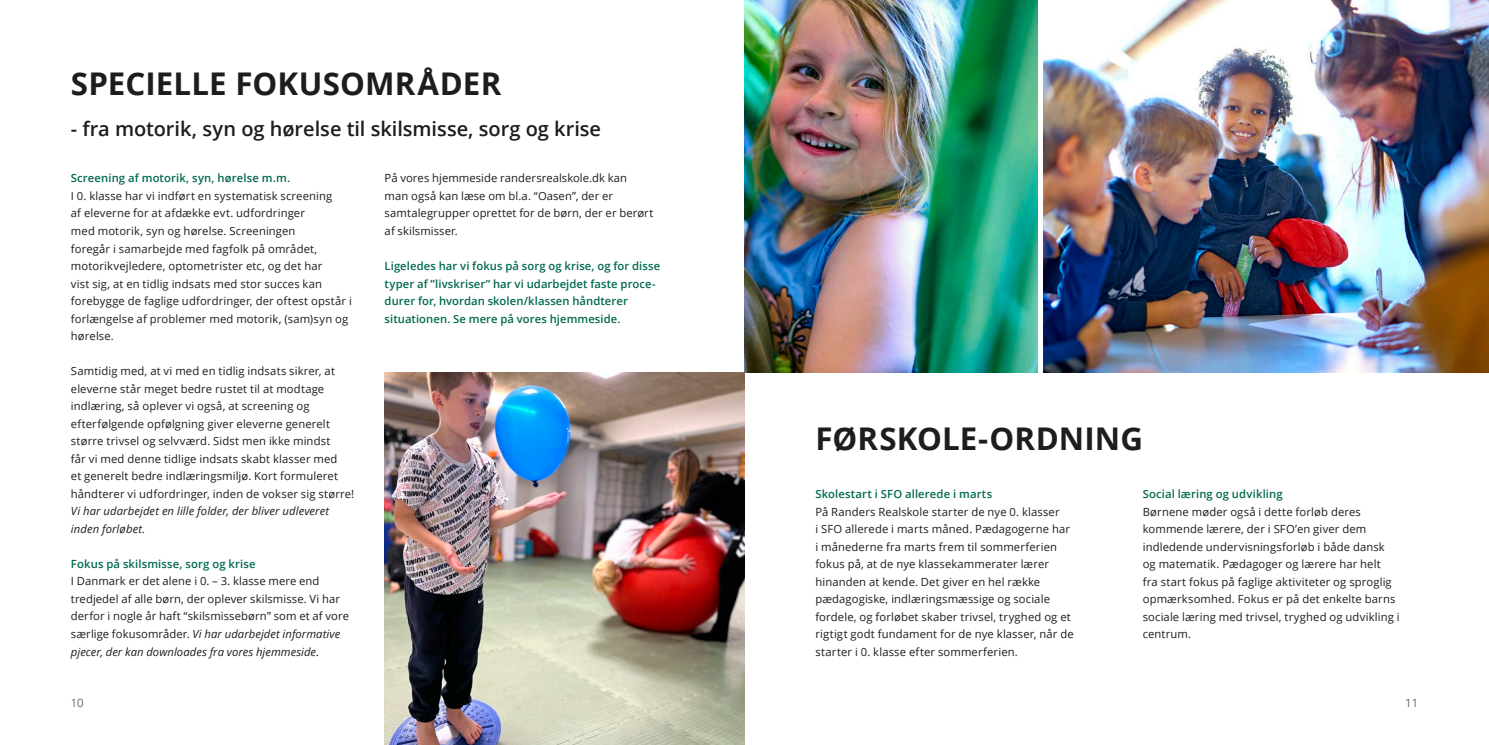
<style>
.page{position:relative;width:1489px;height:745px;background:#fff}
.page>*{position:absolute;margin:0;border:0;box-sizing:border-box;transform-origin:0 0}
.t1{font:700 31.25px "Open Sans";letter-spacing:.005em;color:#1d1d1b}
.t2{font:600 20px "Open Sans";color:#1d1d1b}
.brødtekst{font:11.25px/17.5px "Open Sans";letter-spacing:.01em;color:#1d1d1b}
.Inline_head{font:600 11.25px/17.5px "Open Sans";letter-spacing:.01em;color:#00694f}
.brødtekst-2{font:italic 11.25px/17.5px "Open Sans";letter-spacing:.01em;color:#1d1d1b}
.brødtekst-3{font:600 11.25px "Open Sans";letter-spacing:.01em;color:#00694f}
.t3{font:300 11.25px "Open Sans";color:#1d1d1b}
.s1{font-style:italic}
</style>
<div class="page">
<img style="left:744px;top:0;width:744px;height:372px">
<img style="left:384px;top:372px;width:360px;height:372px">
<div style="left:1037px;top:0;width:5px;height:373px;background:#fff"></div>
<p class="t1" style="left:71px;top:61px;width:432px">SPECIELLE FOKUSOMRÅDER</p>
<p class="t2" style="left:71px;top:115px;width:531px">- fra motorik, syn og hørelse til skilsmisse, sorg og krise</p>
<p class="Inline_head" style="left:71px;top:169px;width:221px">Screening af motorik, syn, hørelse m.m.</p>
<p class="brødtekst" style="left:71px;top:187px;width:282px">I 0. klasse har vi indført en systematisk screening<br>af eleverne for at afdække evt. udfordringer<br>med motorik, syn og hørelse. Screeningen<br>foregår i samarbejde med fagfolk på området, motorikvejledere, optometrister etc, og det har<br>vist sig, at en tidlig indsats med stor succes kan forebygge de faglige udfordringer, der oftest opstår i forlængelse af problemer med motorik, (sam)syn og hørelse.</p>
<p class="brødtekst" style="left:71px;top:362px;width:285px">Samtidig med, at vi med en tidlig indsats sikrer, at eleverne står meget bedre rustet til at modtage indlæring, så oplever vi også, at screening og efterfølgende opfølgning giver eleverne generelt større trivsel og selvværd. Sidst men ikke mindst<br>får vi med denne tidlige indsats skabt klasser med<br>et generelt bedre indlæringsmiljø. Kort formuleret håndterer vi udfordringer, inden de vokser sig større!</p>
<p class="brødtekst-2" style="left:71px;top:502px;width:260px">Vi har udarbejdet en lille folder, der bliver udleveret inden forløbet.</p>
<p class="Inline_head" style="left:71px;top:554px;width:186px">Fokus på skilsmisse, sorg og krise</p>
<p class="brødtekst" style="left:71px;top:572px;width:280px">I Danmark er det alene i 0. – 3. klasse mere end tredjedel af alle børn, der oplever skilsmisse. Vi har derfor i nogle år haft “skilsmissebørn” som et af vore særlige fokusområder. <span class="s1">Vi har udarbejdet informative pjecer, der kan downloades fra vores hjemmeside.</span></p>
<p class="brødtekst" style="left:384px;top:169px;width:270px">På vores hjemmeside randersrealskole.dk kan man også kan læse om bl.a. “Oasen”, der er samtalegrupper oprettet for de børn, der er berørt af skilsmisser.</p>
<p class="Inline_head" style="left:384px;top:257px;width:277px">Ligeledes har vi fokus på sorg og krise, og for disse typer af ”livskriser” har vi udarbejdet faste proce&shy;durer for, hvordan skolen/klassen håndterer situationen. Se mere på vores hjemmeside.</p>
<p class="t1" style="left:815px;top:416px;width:329px">FØRSKOLE-ORDNING</p>
<p class="brødtekst-3" style="left:815px;top:486px;width:178px">Skolestart i SFO allerede i marts</p>
<p class="brødtekst" style="left:815px;top:502px;width:260px">På Randers Realskole starter de nye 0. klasser<br>i SFO allerede i marts måned. Pædagogerne har i månederne fra marts frem til sommerferien fokus på, at de nye klassekammerater lærer hinanden at kende. Det giver en hel række pædagogiske, indlæringsmæssige og sociale fordele, og forløbet skaber trivsel, tryghed og et rigtigt godt fundament for de nye klasser, når de starter i 0. klasse efter sommerferien.</p>
<p class="brødtekst-3" style="left:1142px;top:486px;width:141px">Social læring og udvikling</p>
<p class="brødtekst" style="left:1142px;top:502px;width:258px">Børnene møder også i dette forløb deres kommende lærere, der i SFO’en giver dem indledende undervisningsforløb i både dansk og matematik. Pædagoger og lærere har helt<br>fra start fokus på faglige aktiviteter og sproglig opmærksomhed. Fokus er på det enkelte barns sociale læring med trivsel, tryghed og udvikling i centrum.</p>
<p class="t3" style="left:71px;top:695px;width:14px">10</p>
<p class="t3" style="left:1404px;top:695px;width:14px">11</p>
</div>
